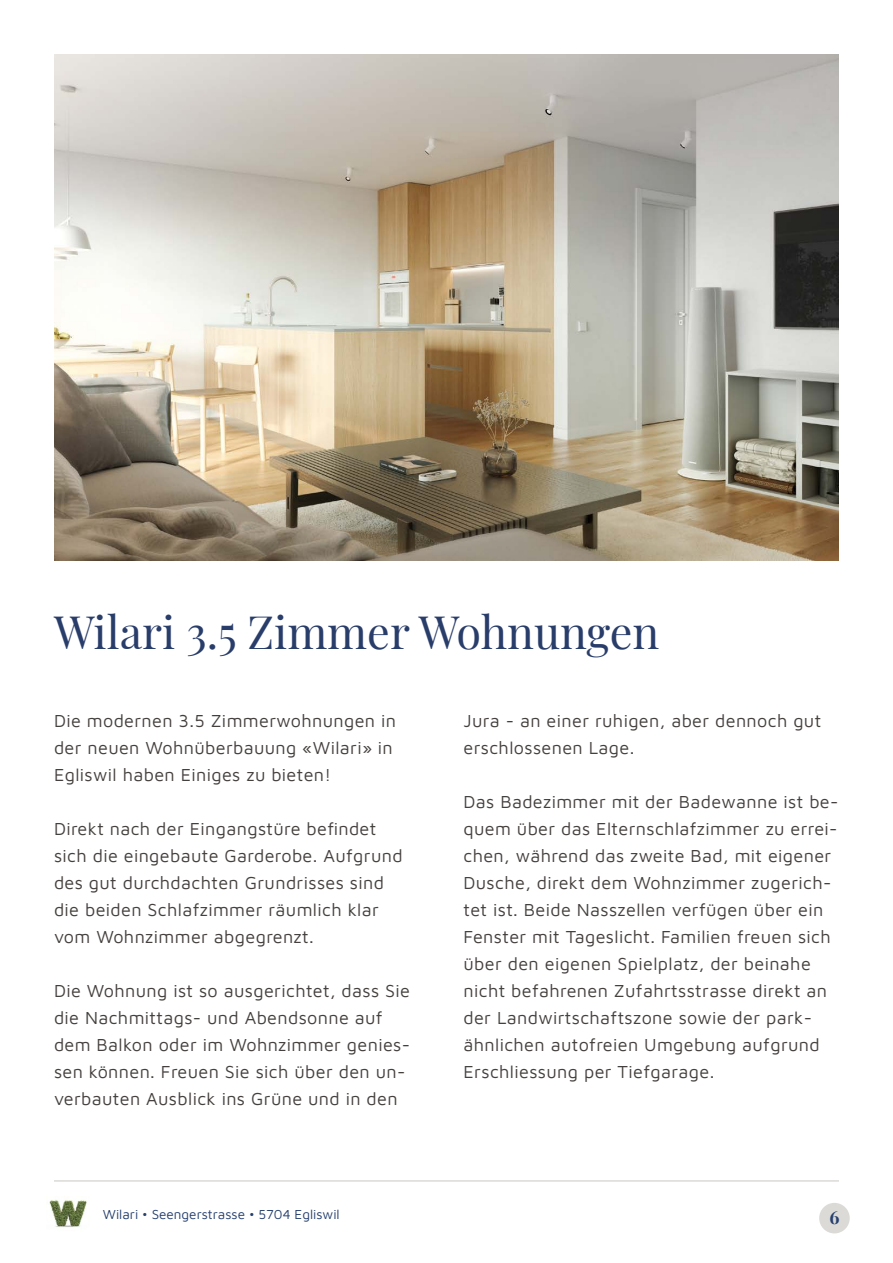
<style>
.page{position:relative;width:893px;height:1263px;background:#fff}
.page>*{position:absolute;margin:0;border:0;box-sizing:border-box;transform-origin:0 0}
.t1{font:45px "Playfair Display";color:#293d6a}
.t2{font:18px/27px "Maven Pro";letter-spacing:.02em;color:#44403e}
.t3{font:700 18px "Playfair Display";color:#26406e}
.t4{font:13.5px "Maven Pro";color:#26406e}
</style>
<div class="page">
<div style="left:819px;top:1203px;width:31px;height:30px;background:#dbdad7;border-radius:50%"></div>
<img style="left:49px;top:1200px;width:38px;height:30px">
<hr style="left:54px;top:1180px;width:785px;height:2px;background:#dbdad7">
<img style="left:54px;top:54px;width:785px;height:507px">
<h1 class="t1" style="left:54px;top:597px;width:607px">Wilari 3.5 Zimmer Wohnungen</h1>
<p class="t2" style="left:54px;top:706px;width:343px">Die modernen 3.5 Zimmerwohnungen in der neuen Wohnüberbauung «Wilari» in<br>Egliswil haben Einiges zu bieten!</p>
<p class="t2" style="left:54px;top:814px;width:350px">Direkt nach der Eingangstüre befindet sich die eingebaute Garderobe. Aufgrund des gut durchdachten Grundrisses sind die beiden Schlafzimmer räumlich klar vom Wohnzimmer abgegrenzt.</p>
<p class="t2" style="left:54px;top:976px;width:358px">Die Wohnung ist so ausgerichtet, dass Sie die Nachmittags- und Abendsonne auf dem Balkon oder im Wohnzimmer genies&shy;sen können. Freuen Sie sich über den un&shy;verbauten Ausblick ins Grüne und in den</p>
<p class="t2" style="left:463px;top:706px;width:359px">Jura - an einer ruhigen, aber dennoch gut erschlossenen Lage.</p>
<p class="t2" style="left:463px;top:787px;width:376px">Das Badezimmer mit der Badewanne ist be&shy;quem über das Elternschlafzimmer zu errei&shy;chen, während das zweite Bad, mit eigener Dusche, direkt dem Wohnzimmer zugerich&shy;tet ist. Beide Nasszellen verfügen über ein Fenster mit Tageslicht. Familien freuen sich über den eigenen Spielplatz, der beinahe nicht befahrenen Zufahrtsstrasse direkt an der Landwirtschaftszone sowie der park&shy;ähnlichen autofreien Umgebung aufgrund Erschliessung per Tiefgarage.</p>
<p class="t4" style="left:103px;top:1204px;width:238px">Wilari • Seengerstrasse • 5704 Egliswil</p>
<p class="t3" style="left:830px;top:1203px;width:12px">6</p>
</div>
